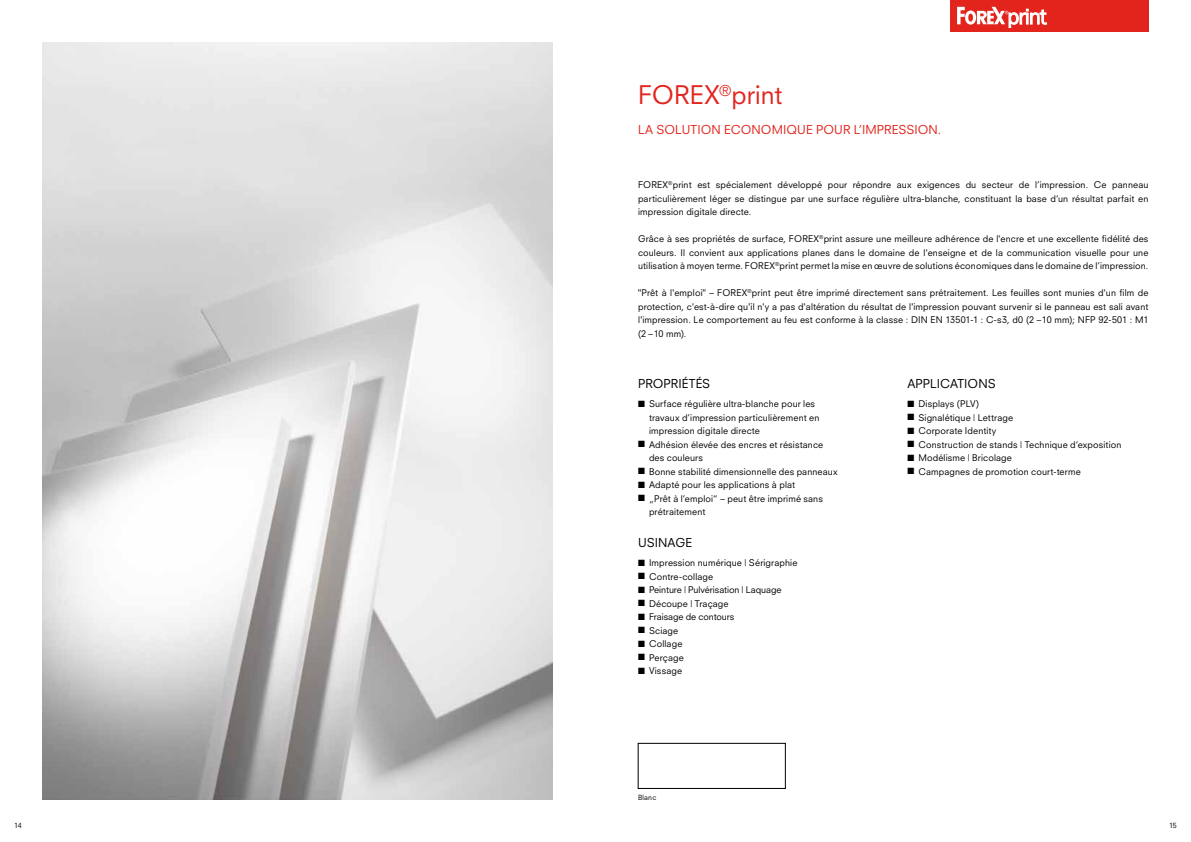
<style>
.page{position:relative;width:1191px;height:842px;background:#fff}
.page>*{position:absolute;margin:0;border:0;box-sizing:border-box;transform-origin:0 0}
.t1{font:25px "Neuzeit SLT Std";color:#e2241d}
.t2{font:12px "Neuzeit SLT Std";letter-spacing:.005em;color:#e2241d}
.t3{font:12px "Neuzeit SLT Std";letter-spacing:.005em;color:#000}
.t4{font:9px/13.5px "Neuzeit SLT Std";letter-spacing:.015em;color:#000}
.t5{font:9px "Neuzeit SLT Std";letter-spacing:-.005em;color:#000}
.t6{font:7px "Neuzeit SLT Std";letter-spacing:.02em;color:#000}
</style>
<div class="page">
<img style="left:43px;top:43px;width:510px;height:756px">
<div style="left:638px;top:743px;width:147px;height:45px;border:1px solid #000"></div>
<div style="left:950px;top:0;width:198px;height:31px;background:#e2241d"></div>
<svg style="left:957px;top:7px;width:89px;height:21px"></svg>
<h1 class="t1" style="left:638px;top:79px;width:146px">FOREX<sup>®</sup>print</h1>
<h2 class="t2" style="left:638px;top:122px;width:305px">LA SOLUTION ECONOMIQUE POUR L’IMPRESSION.</h2>
<p class="t4" style="left:638px;top:178px;width:512px;text-align:justify">FOREX<sup>®</sup>print est spécialement développé pour répondre aux exigences du secteur de l’impression. Ce panneau particulièrement léger se distingue par une surface régulière ultra-blanche, constituant la base d’un résultat parfait en impression digitale directe.</p>
<p class="t4" style="left:638px;top:232px;width:512px;text-align:justify">Grâce à ses propriétés de surface, FOREX<sup>®</sup>print assure une meilleure adhérence de l'encre et une excellente fidélité des couleurs. Il convient aux applications planes dans le domaine de l'enseigne et de la communication visuelle pour une utilisation à moyen terme. FOREX<sup>®</sup>print permet la mise en œuvre de solutions économiques dans le domaine de l’impression.</p>
<p class="t4" style="left:638px;top:286px;width:512px;text-align:justify">"Prêt à l'emploi" – FOREX<sup>®</sup>print peut être imprimé directement sans prétraitement. Les feuilles sont munies d'un film de protection, c'est-à-dire qu'il n'y a pas d'altération du résultat de l'impression pouvant survenir si le panneau est sali avant l'impression. Le comportement au feu est conforme à la classe : DIN EN 13501-1 : C-s3, d0 (2 –10 mm); NFP 92-501 : M1 (2 –10 mm).</p>
<h2 class="t3" style="left:638px;top:376px;width:74px">PROPRIÉTÉS</h2>
<p class="t4" style="left:649px;top:397px;width:172px;text-indent:-11px">■ Surface régulière ultra-blanche pour les travaux d’impression particulièrement en impression digitale directe</p>
<p class="t4" style="left:649px;top:438px;width:176px;text-indent:-11px">■ Adhésion élevée des encres et résistance des couleurs</p>
<p class="t4" style="left:638px;top:465px;width:201px">■ Bonne stabilité dimensionnelle des panneaux</p>
<p class="t4" style="left:638px;top:478px;width:159px">■ Adapté pour les applications à plat</p>
<p class="t4" style="left:649px;top:492px;width:175px;text-indent:-11px">■ „Prêt à l’emploi“ – peut être imprimé sans prétraitement</p>
<h2 class="t3" style="left:638px;top:535px;width:56px">USINAGE</h2>
<p class="t4" style="left:638px;top:556px;width:161px">■ Impression numérique | Sérigraphie</p>
<p class="t4" style="left:638px;top:569px;width:77px">■ Contre-collage</p>
<p class="t5" style="left:638px;top:584px;width:145px">■ Peinture | Pulvérisation | Laquage</p>
<p class="t4" style="left:638px;top:596px;width:92px">■ Découpe | Traçage</p>
<p class="t5" style="left:638px;top:611px;width:98px">■ Fraisage de contours</p>
<p class="t4" style="left:638px;top:623px;width:42px">■ Sciage</p>
<p class="t4" style="left:638px;top:637px;width:46px">■ Collage</p>
<p class="t4" style="left:638px;top:650px;width:47px">■ Perçage</p>
<p class="t4" style="left:638px;top:664px;width:46px">■ Vissage</p>
<p class="t6" style="left:638px;top:793px;width:20px">Blanc</p>
<h2 class="t3" style="left:907px;top:376px;width:90px">APPLICATIONS</h2>
<p class="t4" style="left:907px;top:397px;width:73px">■ Displays (PLV)</p>
<p class="t4" style="left:907px;top:411px;width:107px">■ Signalétique | Lettrage</p>
<p class="t4" style="left:907px;top:424px;width:90px">■ Corporate Identity</p>
<p class="t4" style="left:907px;top:438px;width:215px">■ Construction de stands | Technique d‘exposition</p>
<p class="t4" style="left:907px;top:451px;width:106px">■ Modélisme | Bricolage</p>
<p class="t4" style="left:907px;top:465px;width:175px">■ Campagnes de promotion court‑terme</p>
<p class="t6" style="left:14px;top:821px;width:9px">14</p>
<p class="t6" style="left:1169px;top:821px;width:9px">15</p>
</div>
